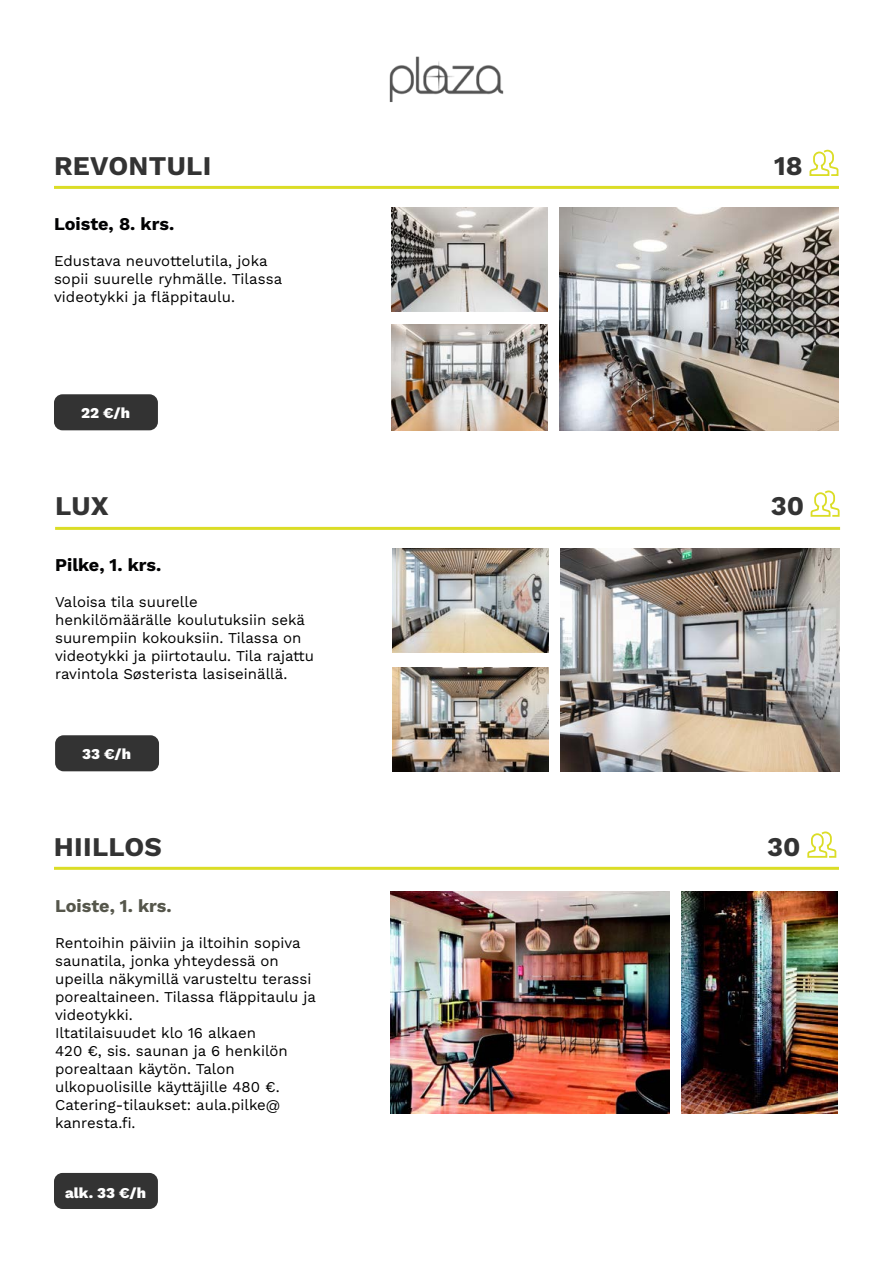
<style>
.page{position:relative;width:893px;height:1263px;background:#fff}
.page>*{position:absolute;margin:0;border:0;box-sizing:border-box;transform-origin:0 0}
.t1{font:700 27px "Work Sans";letter-spacing:.01em;color:#333}
.t2{font:700 18px "Work Sans";color:#020203}
.t3{font:700 18px "Work Sans";color:#55564b}
.t4{font:15px/18px "Work Sans";color:#000}
.t5{font:800 15px "Work Sans";color:#fff}
</style>
<div class="page">
<img style="left:389px;top:56px;width:115px;height:46px">
<img style="left:560px;top:208px;width:278px;height:222px">
<img style="left:391px;top:208px;width:156px;height:104px">
<hr style="left:54px;top:186px;width:785px;height:3px;background:#dbdd26">
<img style="left:391px;top:325px;width:156px;height:105px">
<hr style="left:54px;top:867px;width:785px;height:3px;background:#dbdd26">
<svg style="left:809px;top:149px;width:29px;height:27px"></svg>
<svg style="left:807px;top:831px;width:29px;height:27px"></svg>
<div style="left:54px;top:394px;width:104px;height:36px;background:#333;border-radius:9px"></div>
<div style="left:54px;top:1173px;width:104px;height:36px;background:#333;border-radius:9px"></div>
<img style="left:391px;top:891px;width:279px;height:222px">
<img style="left:681px;top:891px;width:156px;height:222px">
<img style="left:561px;top:549px;width:278px;height:222px">
<img style="left:392px;top:667px;width:156px;height:104px">
<hr style="left:55px;top:527px;width:785px;height:3px;background:#dbdd26">
<img style="left:392px;top:549px;width:156px;height:104px">
<svg style="left:811px;top:490px;width:28px;height:27px"></svg>
<div style="left:55px;top:735px;width:104px;height:36px;background:#333;border-radius:9px"></div>
<h1 class="t1" style="left:54px;top:156px;width:159px">REVONTULI</h1>
<p class="t2" style="left:54px;top:217px;width:122px">Loiste, 8. krs.</p>
<p class="t4" style="left:54px;top:253px;width:230px">Edustava neuvottelutila, joka sopii suurelle ryhmälle. Tilassa videotykki ja fläppitaulu.</p>
<p class="t5" style="left:81px;top:404px;width:51px">22 €/h</p>
<h1 class="t1" style="left:55px;top:495px;width:55px">LUX</h1>
<p class="t2" style="left:55px;top:558px;width:108px">Pilke, 1. krs.</p>
<p class="t4" style="left:55px;top:594px;width:260px">Valoisa tila suurelle henkilömäärälle koulutuksiin sekä suurempiin kokouksiin. Tilassa on videotykki ja piirtotaulu. Tila rajattu ravintola Søsterista lasiseinällä.</p>
<p class="t5" style="left:82px;top:745px;width:50px">33 €/h</p>
<h1 class="t1" style="left:774px;top:156px;width:30px">18</h1>
<h1 class="t1" style="left:771px;top:495px;width:35px">30</h1>
<h1 class="t1" style="left:54px;top:837px;width:109px">HIILLOS</h1>
<h1 class="t1" style="left:767px;top:837px;width:35px">30</h1>
<p class="t3" style="left:55px;top:899px;width:118px">Loiste, 1. krs.</p>
<p class="t4" style="left:55px;top:935px;width:262px">Rentoihin päiviin ja iltoihin sopiva saunatila, jonka yhteydessä on upeilla näkymillä varusteltu terassi porealtaineen. Tilassa fläppitaulu ja videotykki.<br>Iltatilaisuudet klo 16 alkaen<br>420 €, sis. saunan ja 6 henkilön porealtaan käytön. Talon ulkopuolisille käyttäjille 480 €.<br>Catering-tilaukset: aula.pilke@ kanresta.fi.</p>
<p class="t5" style="left:65px;top:1184px;width:83px">alk. 33 €/h</p>
</div>
